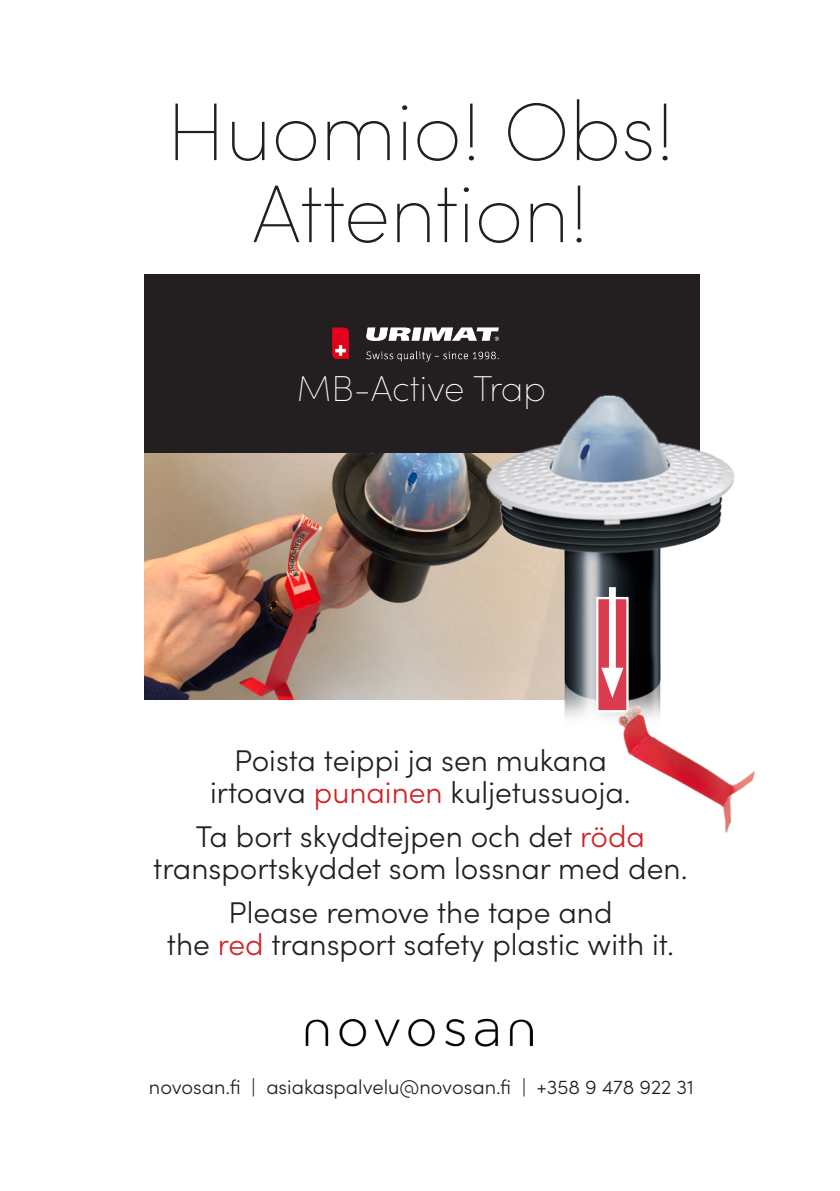
<style>
.page{position:relative;width:840px;height:1191px;background:#fff}
.page>*{position:absolute;margin:0;border:0;box-sizing:border-box;transform-origin:0 0}
.t1{font:200 82px "Sofia Pro";color:#231f20}
.t2{font:200 36px "Sofia Pro";color:#fff}
.t3{font:300 30px "Sofia Pro";color:#231f20}
.Yhteystiedot{font:300 20px "Sofia Pro";color:#231f20}
.s1{color:#d1232a}
</style>
<div class="page">
<img style="left:144px;top:452px;width:332px;height:248px">
<div style="left:144px;top:274px;width:555px;height:178px;background:#231f20"></div>
<img style="left:332px;top:327px;width:167px;height:35px">
<img style="left:476px;top:388px;width:258px;height:330px">
<div style="left:608px;top:587px;width:7px;height:93px;background:#fff"></div>
<svg style="left:594px;top:596px;width:35px;height:117px"></svg>
<img style="left:606px;top:694px;width:149px;height:139px">
<img style="left:305px;top:1018px;width:227px;height:28px">
<p class="t1" style="left:166px;top:73px;width:509px">Huomio! Obs!</p>
<p class="t1" style="left:252px;top:155px;width:337px">Attention!</p>
<p class="t2" style="left:296px;top:363px;width:250px">MB-Active Trap</p>
<p class="t3" style="left:234px;top:738px;width:374px">Poista teippi ja sen mukana</p>
<p class="t3" style="left:210px;top:770px;width:422px">irtoava <span class="s1">punainen</span> kuljetussuoja.</p>
<p class="t3" style="left:196px;top:814px;width:450px">Ta bort skyddtejpen och det <span class="s1">röda</span></p>
<p class="t3" style="left:153px;top:846px;width:535px">transportskyddet som lossnar med den.</p>
<p class="t3" style="left:228px;top:890px;width:385px">Please remove the tape and</p>
<p class="t3" style="left:167px;top:922px;width:508px">the <span class="s1">red</span> transport safety plastic with it.</p>
<p class="Yhteystiedot" style="left:149px;top:1072px;width:546px">novosan.fi | asiakaspalvelu@novosan.fi | +358 9 478 922 31</p>
</div>
